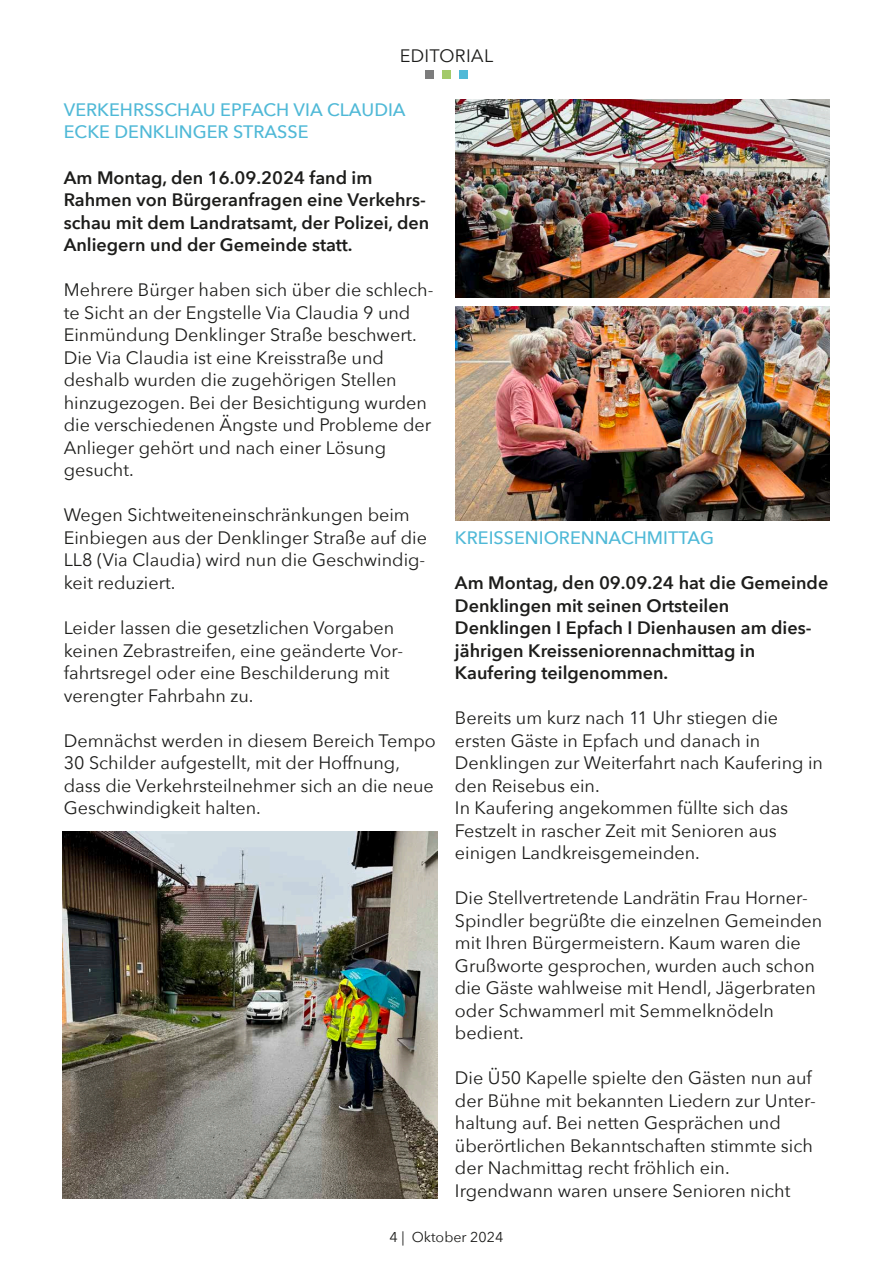
<style>
.page{position:relative;width:893px;height:1263px;background:#fff}
.page>*{position:absolute;margin:0;border:0;box-sizing:border-box;transform-origin:0 0}
.t1{font:18px/22.5px "Avenir Next";color:#1d1d1b}
.t2{font:600 18px/22.5px "Avenir Next";color:#1d1d1b}
.t3{font:500 18px/21.6px "Avenir Next";color:#50b9d7}
.t4{font:18px "Avenir";letter-spacing:.02em;color:#1d1d1b}
.t5{font:14.25px "Avenir Next";color:#1d1d1b}
</style>
<div class="page">
<div style="left:425px;top:70px;width:9px;height:9px;background:#7c7c7c"></div>
<div style="left:442px;top:70px;width:9px;height:9px;background:#a3ca69"></div>
<div style="left:459px;top:70px;width:9px;height:9px;background:#50b9d7"></div>
<img style="left:455px;top:100px;width:374px;height:198px">
<img style="left:63px;top:831px;width:375px;height:367px">
<img style="left:455px;top:306px;width:374px;height:215px">
<p class="t4" style="left:400px;top:45px;width:95px">EDITORIAL</p>
<p class="t3" style="left:64px;top:99px;width:343px">VERKEHRSSCHAU EPFACH VIA CLAUDIA<br>ECKE DENKLINGER STRASSE</p>
<p class="t2" style="left:64px;top:166px;width:367px">Am Montag, den 16.09.2024 fand im Rahmen von Bürgeranfragen eine Verkehrs&shy;schau mit dem Landratsamt, der Polizei, den Anliegern und der Gemeinde statt.</p>
<p class="t1" style="left:64px;top:278px;width:371px">Mehrere Bürger haben sich über die schlech&shy;te Sicht an der Engstelle Via Claudia 9 und Einmündung Denklinger Straße beschwert.<br>Die Via Claudia ist eine Kreisstraße und deshalb wurden die zugehörigen Stellen hinzugezogen. Bei der Besichtigung wurden die verschiedenen Ängste und Probleme der Anlieger gehört und nach einer Lösung gesucht.</p>
<p class="t1" style="left:64px;top:503px;width:365px">Wegen Sichtweiteneinschränkungen beim Einbiegen aus der Denklinger Straße auf die LL8 (Via Claudia) wird nun die Geschwindig&shy;keit reduziert.</p>
<p class="t1" style="left:64px;top:616px;width:341px">Leider lassen die gesetzlichen Vorgaben keinen Zebrastreifen, eine geänderte Vor&shy;fahrtsregel oder eine Beschilderung mit verengter Fahrbahn zu.</p>
<p class="t1" style="left:64px;top:728px;width:373px">Demnächst werden in diesem Bereich Tempo 30 Schilder aufgestellt, mit der Hoffnung, dass die Verkehrsteilnehmer sich an die neue Geschwindigkeit halten.</p>
<p class="t3" style="left:455px;top:526px;width:260px">KREISSENIORENNACHMITTAG</p>
<p class="t2" style="left:455px;top:571px;width:375px">Am Montag, den 09.09.24 hat die Gemeinde Denklingen mit seinen Ortsteilen Denklingen I Epfach I Dienhausen am dies&shy;jährigen Kreisseniorennachmittag in Kaufering teilgenommen.</p>
<p class="t1" style="left:455px;top:706px;width:369px">Bereits um kurz nach 11 Uhr stiegen die ersten Gäste in Epfach und danach in Denklingen zur Weiterfahrt nach Kaufering in den Reisebus ein.<br>In Kaufering angekommen füllte sich das Festzelt in rascher Zeit mit Senioren aus einigen Landkreisgemeinden.</p>
<p class="t1" style="left:455px;top:886px;width:369px">Die Stellvertretende Landrätin Frau Horner-Spindler begrüßte die einzelnen Gemeinden mit Ihren Bürgermeistern. Kaum waren die Grußworte gesprochen, wurden auch schon die Gäste wahlweise mit Hendl, Jägerbraten oder Schwammerl mit Semmelknödeln bedient.</p>
<p class="t1" style="left:455px;top:1066px;width:362px">Die Ü50 Kapelle spielte den Gästen nun auf der Bühne mit bekannten Liedern zur Unter&shy;haltung auf. Bei netten Gesprächen und überörtlichen Bekanntschaften stimmte sich der Nachmittag recht fröhlich ein.<br>Irgendwann waren unsere Senioren nicht</p>
<p class="t5" style="left:390px;top:1225px;width:115px">4 | Oktober 2024</p>
</div>
